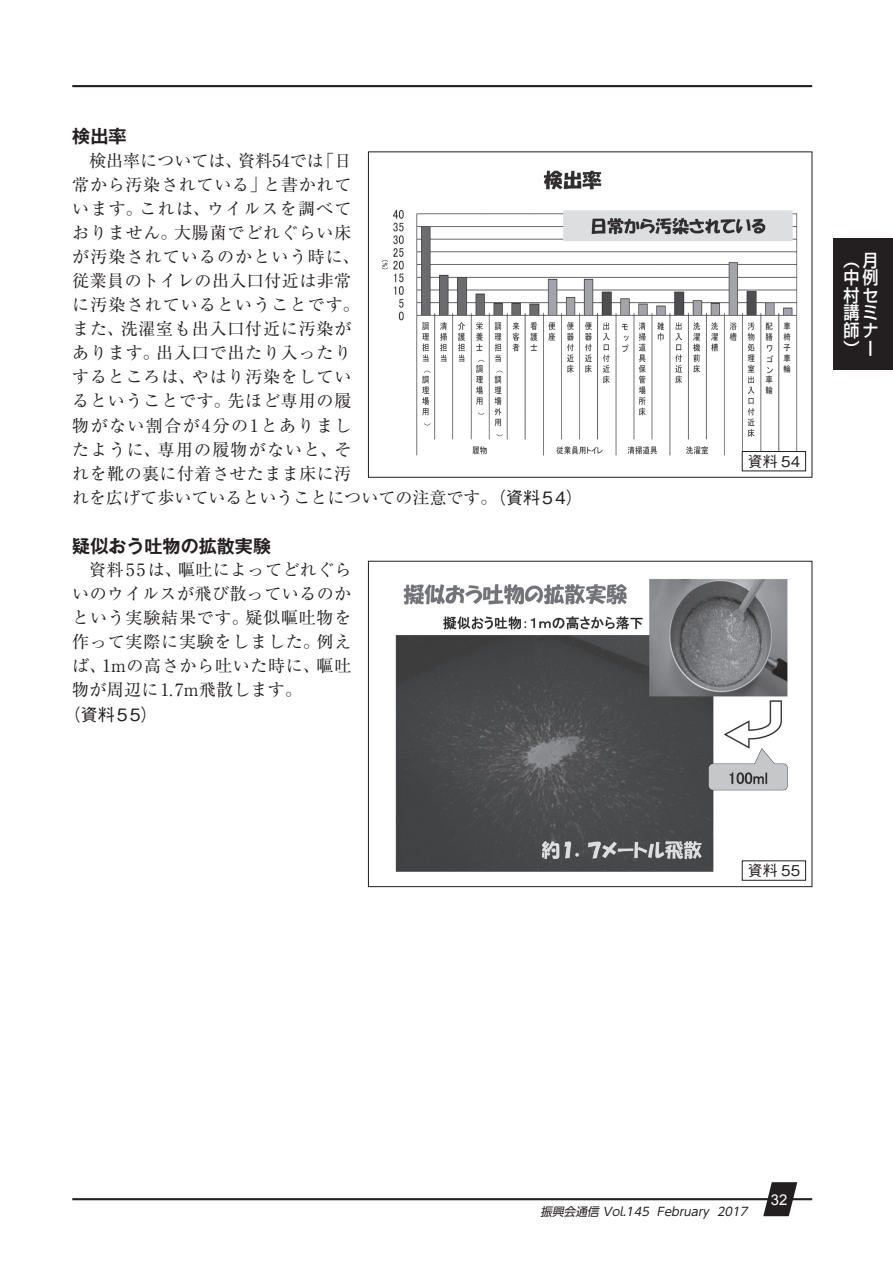
<style>
.page{position:relative;width:893px;height:1263px;background:#fff}
.page>*{position:absolute;margin:0;border:0;box-sizing:border-box;transform-origin:0 0}
.t1{font:700 18px "Gothic MB101 Pro De";color:#231f20}
.t2{font:500 17.55px/17.5px "Shin Go Pro";color:#fff;text-align:justify;scale:.92 1}
.t3{font:16.95px/24.2px "Ryumin Pro";letter-spacing:.045em;color:#231f20}
.t4{font:500 16.95px "Gothic BBB Pro";color:#231f20}
.t5{font:500 14.85px "Gothic BBB Pro";color:#231f20}
.t6{font:14.85px "Arial";color:#fff}
.t7{font:italic 11.7px "UD Shin Go Pro";color:#231f20}
.s1{font-family:"Gothic BBB Pro";font-weight:500}
</style>
<div class="page">
<hr style="left:72px;top:1198px;width:740px;height:2px;background:#231f20">
<hr style="left:72px;top:85px;width:740px;height:2px;background:#231f20">
<svg style="left:763px;top:1182px;width:34px;height:34px"></svg>
<img style="left:395px;top:579px;width:403px;height:301px">
<div style="left:368px;top:561px;width:444px;height:326px;border:1px solid #231f20"></div>
<div style="left:742px;top:861px;width:64px;height:19px;background:#fff"></div>
<img style="left:381px;top:170px;width:426px;height:299px">
<div style="left:742px;top:451px;width:64px;height:20px;background:#fff"></div>
<div style="left:742px;top:451px;width:64px;height:20px;border:1px solid #231f20"></div>
<div style="left:833px;top:238px;width:60px;height:132px;background:#231f20"></div>
<p class="t1" style="left:72px;top:122px;width:56px">検出率</p>
<p class="t3" style="left:72px;top:147px;width:512px;text-indent:17px">検出率については、資料54では「日<br>常から汚染されている」と書かれて<br>います。これは、ウイルスを調べて<br>おりません。大腸菌でどれぐらい床<br>が汚染されているのかという時に、<br>従業員のトイレの出入口付近は非常<br>に汚染されているということです。<br>また、洗濯室も出入口付近に汚染が<br>あります。出入口で出たり入ったり<br>するところは、やはり汚染をしてい<br>るということです。先ほど専用の履<br>物がない割合が4分の1とありまし<br>たように、専用の履物がないと、そ<br>れを靴の裏に付着させたまま床に汚<br>れを広げて歩いているということについての注意です。<span class="s1">（資料54）</span></p>
<p class="t1" style="left:72px;top:531px;width:200px">疑似おう吐物の拡散実験</p>
<p class="t3" style="left:72px;top:556px;width:281px;text-align:justify;text-indent:17px">資料55は、嘔吐によってどれぐらいのウイルスが飛び散っているのかという実験結果です。疑似嘔吐物を作って実際に実験をしました。例えば、1mの高さから吐いた時に、嘔吐物が周辺に1.7m飛散します。</p>
<p class="t4" style="left:64px;top:700px;width:95px">（資料55）</p>
<p class="t5" style="left:748px;top:449px;width:54px">資料 54</p>
<p class="t2" style="left:843px;top:249px;width:39px">（月中例村セ講ミ師ナ）ー</p>
<p class="t5" style="left:748px;top:859px;width:54px">資料 55</p>
<p class="t7" style="left:540px;top:1202px;width:212px">振興会通信 Vol.145 February 2017</p>
<p class="t6" style="left:771px;top:1189px;width:18px">32</p>
</div>
